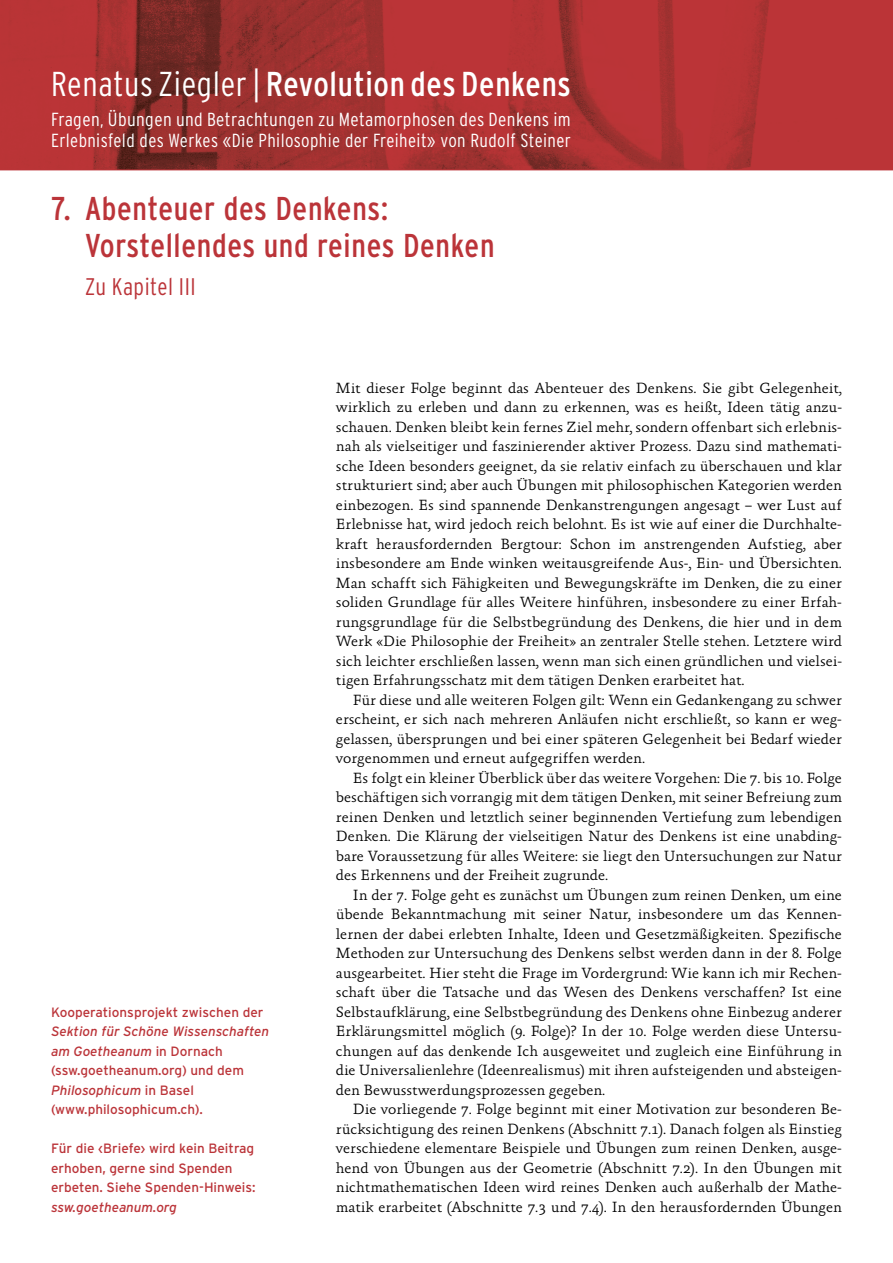
<style>
.page{position:relative;width:893px;height:1263px;background:#fff}
.page>*{position:absolute;margin:0;border:0;box-sizing:border-box;transform-origin:0 0}
.t1{font:34.5px "Interstate Condensed";letter-spacing:.02em;color:#fff}
.t2{font:33px/37.5px "Interstate Condensed";letter-spacing:.02em;color:#bb3439}
.t3{font:300 24px "Interstate Condensed";letter-spacing:.02em;color:#bb3439}
.t4{font:300 18.9px/21.1px "Interstate Condensed";letter-spacing:.02em;color:#fff}
.t5{font:300 15px/19.5px "Absara OT";color:#000;text-align:justify}
.t6{font:13.5px/19.5px "Interstate";color:#bb3439}
.t7{font:italic 13.5px "Interstate";color:#bb3439}
.s1{font-weight:300}
.s2{font-style:italic}
</style>
<div class="page">
<svg style="left:0;top:0;width:893px;height:170px;background:#aa3132"></svg>
<h1 class="t1" style="left:51px;top:65px;width:521px"><span class="s1">Renatus Ziegler |</span> Revolution des Denkens</h1>
<p class="t4" style="left:51px;top:109px;width:521px">Fragen, Übungen und Betrachtungen zu Metamorphosen des Denkens im<br>Erlebnisfeld des Werkes «Die Philosophie der Freiheit» von Rudolf Steiner</p>
<h2 class="t2" style="left:85px;top:189px;width:411px;text-indent:-34px">7. Abenteuer des Denkens:<br>Vorstellendes und reines Denken</h2>
<h3 class="t3" style="left:85px;top:273px;width:112px">Zu Kapitel III</h3>
<p class="t6" style="left:51px;top:1002px;width:214px">Kooperationsprojekt zwischen der</p>
<p class="t6" style="left:51px;top:1022px;width:220px"><span class="s2">Sektion für Schöne Wissenschaften am Goetheanum</span> in Dornach (ssw.goetheanum.org) und dem<br><span class="s2">Philosophicum</span> in Basel (www.philosophicum.ch).</p>
<p class="t6" style="left:51px;top:1139px;width:206px">Für die ‹Briefe› wird kein Beitrag erhoben, gerne sind Spenden erbeten. Siehe Spenden-Hinweis:</p>
<p class="t7" style="left:51px;top:1199px;width:127px">ssw.goetheanum.org</p>
<p class="t5" style="left:336px;top:379px;width:508px">Mit dieser Folge beginnt das Abenteuer des Denkens. Sie gibt Gelegenheit, wirklich zu erleben und dann zu erkennen, was es heißt, Ideen tätig anzu&shy;schauen. Denken bleibt kein fernes Ziel mehr, sondern offenbart sich erlebnis&shy;nah als vielseitiger und faszinierender aktiver Prozess. Dazu sind mathemati&shy;sche Ideen besonders geeignet, da sie relativ einfach zu überschauen und klar strukturiert sind; aber auch Übungen mit philosophischen Kategorien werden einbezogen. Es sind spannende Denkanstrengungen angesagt – wer Lust auf Erlebnisse hat, wird jedoch reich belohnt. Es ist wie auf einer die Durchhalte&shy;kraft herausfordernden Bergtour: Schon im anstrengenden Aufstieg, aber insbesondere am Ende winken weitausgreifende Aus-, Ein- und Übersichten.<br>Man schafft sich Fähigkeiten und Bewegungskräfte im Denken, die zu einer soliden Grundlage für alles Weitere hinführen, insbesondere zu einer Erfah&shy;rungsgrundlage für die Selbstbegründung des Denkens, die hier und in dem Werk «Die Philosophie der Freiheit» an zentraler Stelle stehen. Letztere wird sich leichter erschließen lassen, wenn man sich einen gründlichen und vielsei&shy;tigen Erfahrungsschatz mit dem tätigen Denken erarbeitet hat.</p>
<p class="t5" style="left:336px;top:691px;width:507px;text-indent:17px">Für diese und alle weiteren Folgen gilt: Wenn ein Gedankengang zu schwer erscheint, er sich nach mehreren Anläufen nicht erschließt, so kann er weg&shy;gelassen, übersprungen und bei einer späteren Gelegenheit bei Bedarf wieder vorgenommen und erneut aufgegriffen werden.</p>
<p class="t5" style="left:336px;top:769px;width:508px;text-indent:17px">Es folgt ein kleiner Überblick über das weitere Vorgehen: Die 7. bis 10. Folge beschäftigen sich vorrangig mit dem tätigen Denken, mit seiner Befreiung zum reinen Denken und letztlich seiner beginnenden Vertiefung zum lebendigen Denken. Die Klärung der vielseitigen Natur des Denkens ist eine unabding&shy;bare Voraussetzung für alles Weitere: sie liegt den Untersuchungen zur Natur des Erkennens und der Freiheit zugrunde.</p>
<p class="t5" style="left:336px;top:886px;width:508px;text-indent:17px">In der 7. Folge geht es zunächst um Übungen zum reinen Denken, um eine übende Bekanntmachung mit seiner Natur, insbesondere um das Kennen&shy;lernen der dabei erlebten Inhalte, Ideen und Gesetzmäßigkeiten. Spezifische Methoden zur Untersuchung des Denkens selbst werden dann in der 8. Folge ausgearbeitet. Hier steht die Frage im Vordergrund: Wie kann ich mir Rechen&shy;schaft über die Tatsache und das Wesen des Denkens verschaffen? Ist eine Selbstaufklärung, eine Selbstbegründung des Denkens ohne Einbezug anderer Erklärungsmittel möglich (9. Folge)? In der 10. Folge werden diese Untersu&shy;chungen auf das denkende Ich ausgeweitet und zugleich eine Einführung in die Universalienlehre (Ideenrealismus) mit ihren aufsteigenden und absteigen&shy;den Bewusstwerdungsprozessen gegeben.</p>
<p class="t5" style="left:336px;top:1100px;width:508px;text-indent:17px">Die vorliegende 7. Folge beginnt mit einer Motivation zur besonderen Be&shy;rücksichtigung des reinen Denkens (Abschnitt 7.1). Danach folgen als Einstieg verschiedene elementare Beispiele und Übungen zum reinen Denken, ausge&shy;hend von Übungen aus der Geometrie (Abschnitt 7.2). In den Übungen mit nichtmathematischen Ideen wird reines Denken auch außerhalb der Mathe&shy;matik erarbeitet (Abschnitte 7.3 und 7.4). In den herausfordernden Übungen</p>
</div>
